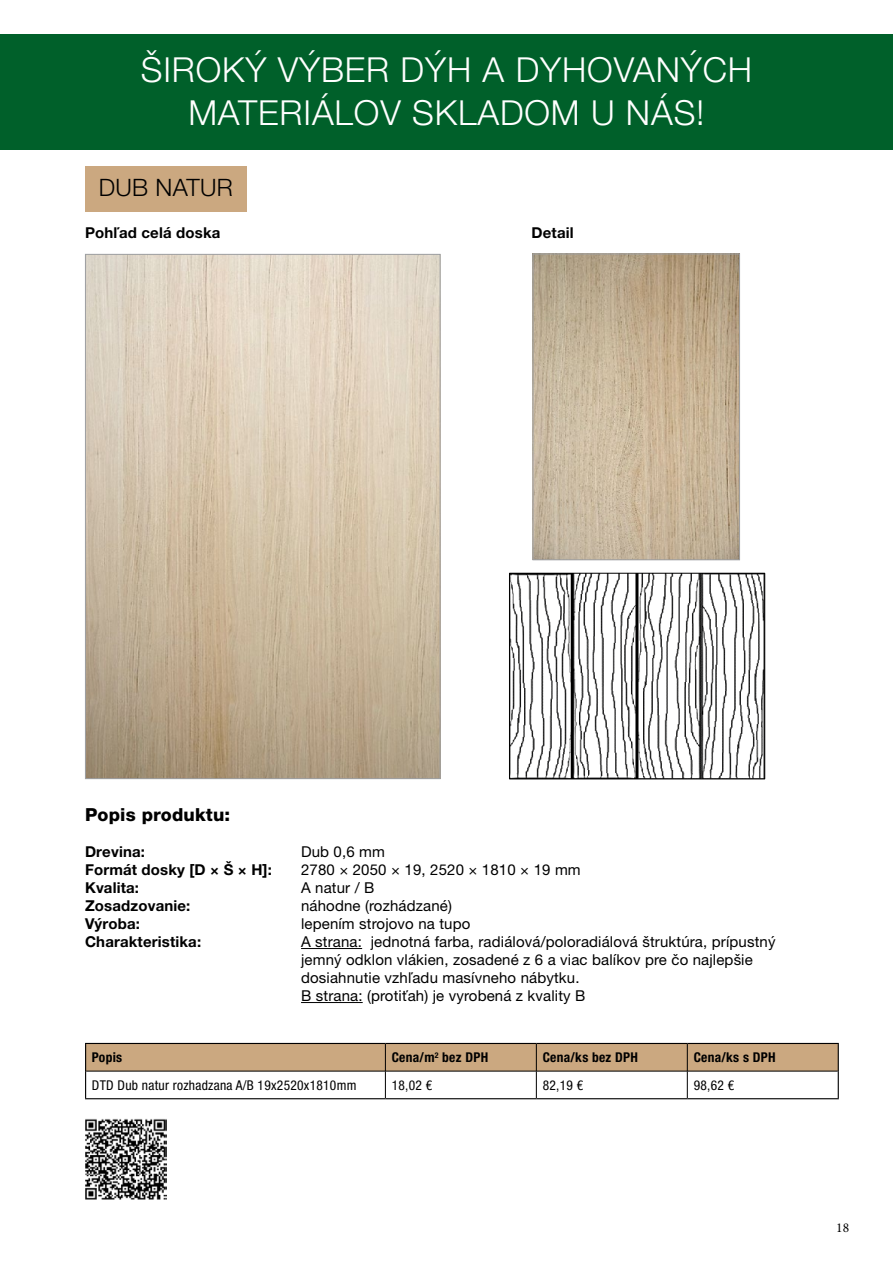
<style>
.page{position:relative;width:893px;height:1263px;background:#fff}
.page>*{position:absolute;margin:0;border:0;box-sizing:border-box;transform-origin:0 0}
.t1{font:300 34.5px/43.5px "Helvetica Neue LT Pro";letter-spacing:.025em;color:#fff;text-align:center}
.t2{font:300 24px "Helvetica Neue LT Pro";letter-spacing:.01em;color:#000}
.t3{font:800 18px "Helvetica Neue LT Pro";letter-spacing:.01em;color:#000}
.t4{font:15px/18px "Helvetica Neue LT Pro";letter-spacing:.01em;color:#000}
.t5{font:700 15px "Helvetica Neue LT Pro";letter-spacing:.01em;color:#000}
.t6{font:condensed 13.5px "Helvetica Neue LT Pro";letter-spacing:.02em;color:#000}
.t7{font:700 condensed 13.5px "Helvetica Neue LT Pro";letter-spacing:.02em;color:#000}
.t8{font:13.5px "Minion Pro";color:#000}
.t9{font:5.7px "Calibri";color:#010101}
</style>
<div class="page">
<hr style="left:301px;top:948px;width:61px;height:1px;background:#000">
<hr style="left:301px;top:1002px;width:62px;height:1px;background:#000">
<svg style="left:87px;top:256px;width:351px;height:521px;background:#cebea7"></svg>
<img style="left:535px;top:256px;width:203px;height:302px">
<div style="left:533px;top:254px;width:207px;height:306px;border:1px solid #9d9fa2"></div>
<img style="left:511px;top:575px;width:252px;height:202px">
<div style="left:509px;top:573px;width:256px;height:206px;border:1px solid #010101"></div>
<div style="left:0;top:34px;width:893px;height:116px;background:#00602a"></div>
<hr style="left:85px;top:1098px;width:300px;height:1px;background:#000">
<hr style="left:385px;top:1098px;width:151px;height:1px;background:#000">
<hr style="left:536px;top:1098px;width:151px;height:1px;background:#000">
<hr style="left:687px;top:1098px;width:152px;height:1px;background:#000">
<svg style="left:85px;top:1043px;width:754px;height:55px"></svg>
<hr style="left:385px;top:1071px;width:151px;height:1px;background:#000">
<hr style="left:536px;top:1071px;width:151px;height:1px;background:#000">
<hr style="left:687px;top:1071px;width:151px;height:1px;background:#000">
<div style="left:85px;top:166px;width:162px;height:45px;background:#cba880"></div>
<img style="left:85px;top:1119px;width:81px;height:80px">
<h1 class="t1" style="left:141px;top:47px;width:613px">ŠIROKÝ VÝBER DÝH A DYHOVANÝCH<br>MATERIÁLOV SKLADOM U NÁS!</h1>
<h2 class="t2" style="left:99px;top:173px;width:136px">DUB NATUR</h2>
<p class="t5" style="left:85px;top:223px;width:137px">Pohľad celá doska</p>
<p class="t5" style="left:531px;top:223px;width:44px">Detail</p>
<p class="t3" style="left:85px;top:804px;width:147px">Popis produktu:</p>
<p class="t5" style="left:85px;top:842px;width:61px">Drevina:</p>
<p class="t4" style="left:301px;top:842px;width:85px">Dub 0,6 mm</p>
<p class="t5" style="left:85px;top:860px;width:188px">Formát dosky [D × Š × H]:</p>
<p class="t4" style="left:301px;top:860px;width:281px">2780 × 2050 × 19, 2520 × 1810 × 19 mm</p>
<p class="t5" style="left:85px;top:878px;width:56px">Kvalita:</p>
<p class="t4" style="left:301px;top:878px;width:75px">A natur / B</p>
<p class="t5" style="left:85px;top:896px;width:107px">Zosadzovanie:</p>
<p class="t4" style="left:301px;top:896px;width:152px">náhodne (rozhádzané)</p>
<p class="t5" style="left:85px;top:914px;width:57px">Výroba:</p>
<p class="t4" style="left:301px;top:914px;width:171px">lepením strojovo na tupo</p>
<p class="t5" style="left:85px;top:932px;width:118px">Charakteristika:</p>
<p class="t4" style="left:301px;top:932px;width:476px">A strana: jednotná farba, radiálová/poloradiálová štruktúra, prípustný jemný odklon vlákien, zosadené z 6 a viac balíkov pre čo najlepšie dosiahnutie vzhľadu masívneho nábytku.<br>B strana: (protiťah) je vyrobená z kvality B</p>
<p class="t9" style="left:655px;top:962px;width:3px">!</p>
<p class="t7" style="left:92px;top:1049px;width:32px">Popis</p>
<p class="t7" style="left:392px;top:1049px;width:98px">Cena/m<sup>2</sup> bez DPH</p>
<p class="t7" style="left:543px;top:1049px;width:97px">Cena/ks bez DPH</p>
<p class="t7" style="left:694px;top:1049px;width:83px">Cena/ks s DPH</p>
<p class="t6" style="left:92px;top:1077px;width:266px">DTD Dub natur rozhadzana A/B 19x2520x1810mm</p>
<p class="t6" style="left:392px;top:1077px;width:42px">18,02 €</p>
<p class="t6" style="left:543px;top:1077px;width:42px">82,19 €</p>
<p class="t6" style="left:694px;top:1077px;width:42px">98,62 €</p>
<p class="t8" style="left:836px;top:1219px;width:14px">18</p>
</div>
